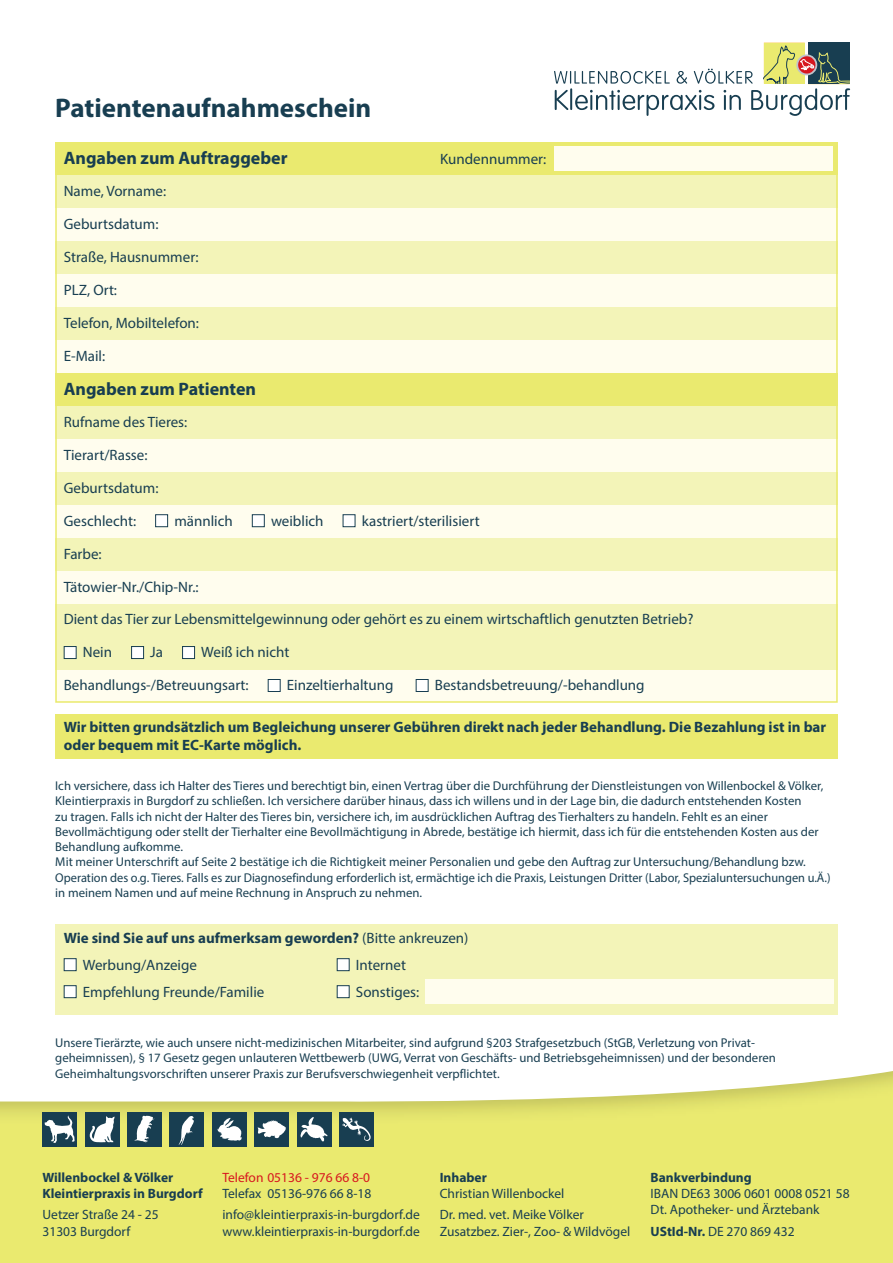
<style>
.page{position:relative;width:893px;height:1263px;background:#fff}
.page>*{position:absolute;margin:0;border:0;box-sizing:border-box;transform-origin:0 0}
.t1{font:700 27px "Myriad Pro";color:#183e51}
.t2{font:700 23.25px "Myriad";color:#183e51}
.t3{font:700 18px "Myriad Pro";color:#183e51}
.t4{font:15px "Myriad Pro";color:#183e51}
.t5{font:700 15px/18px "Myriad Pro";color:#183e51}
.t6{font:13.5px/16.2px "Myriad Pro";color:#183e51}
.t7{font:700 13.5px/16.2px "Myriad Pro";color:#183e51}
.t8{font:13.5px "Myriad Pro";color:#d7171f}
.t9{font:12.75px/15.3px "Myriad Pro";color:#183e51}
.s1{font-weight:400}
.s2{font-weight:700}
</style>
<div class="page">
<div style="left:0;top:1049px;width:893px;height:214px;background:#eaea6f"></div>
<img style="left:0;top:1105px;width:675px;height:19px">
<svg style="left:0;top:1049px;width:893px;height:56px;background:#f8f8e7"></svg>
<svg style="left:554px;top:42px;width:297px;height:74px"></svg>
<div style="left:297px;top:1112px;width:34px;height:34px;background:#183e51"></div>
<svg style="left:300px;top:1117px;width:28px;height:25px"></svg>
<div style="left:254px;top:1112px;width:35px;height:34px;background:#183e51"></div>
<svg style="left:258px;top:1120px;width:28px;height:18px"></svg>
<div style="left:85px;top:1112px;width:34px;height:34px;background:#183e51"></div>
<svg style="left:90px;top:1116px;width:25px;height:26px"></svg>
<div style="left:212px;top:1112px;width:35px;height:34px;background:#183e51"></div>
<svg style="left:217px;top:1118px;width:25px;height:23px"></svg>
<div style="left:127px;top:1112px;width:35px;height:34px;background:#183e51"></div>
<svg style="left:134px;top:1115px;width:21px;height:28px"></svg>
<div style="left:43px;top:1112px;width:34px;height:34px;background:#183e51"></div>
<svg style="left:45px;top:1115px;width:30px;height:28px"></svg>
<div style="left:170px;top:1112px;width:34px;height:34px;background:#183e51"></div>
<svg style="left:179px;top:1116px;width:15px;height:29px"></svg>
<div style="left:339px;top:1112px;width:35px;height:34px;background:#183e51"></div>
<svg style="left:342px;top:1117px;width:29px;height:24px"></svg>
<div style="left:55px;top:142px;width:783px;height:33px;background:#eaea6f"></div>
<div style="left:554px;top:147px;width:279px;height:24px;background:#fffdee"></div>
<div style="left:55px;top:175px;width:783px;height:33px;background:#f3f4b8"></div>
<div style="left:55px;top:208px;width:783px;height:33px;background:#fffdee"></div>
<div style="left:55px;top:241px;width:783px;height:33px;background:#f3f4b8"></div>
<div style="left:55px;top:274px;width:783px;height:33px;background:#fffdee"></div>
<div style="left:55px;top:307px;width:783px;height:33px;background:#f3f4b8"></div>
<div style="left:55px;top:340px;width:783px;height:33px;background:#fffdee"></div>
<div style="left:55px;top:373px;width:783px;height:33px;background:#eaea6f"></div>
<div style="left:55px;top:406px;width:783px;height:33px;background:#f3f4b8"></div>
<div style="left:55px;top:439px;width:783px;height:33px;background:#fffdee"></div>
<div style="left:55px;top:472px;width:783px;height:33px;background:#f3f4b8"></div>
<div style="left:55px;top:505px;width:783px;height:33px;background:#fffdee"></div>
<div style="left:55px;top:538px;width:783px;height:33px;background:#f3f4b8"></div>
<div style="left:55px;top:571px;width:783px;height:33px;background:#fffdee"></div>
<div style="left:55px;top:604px;width:783px;height:33px;background:#f3f4b8"></div>
<div style="left:55px;top:637px;width:783px;height:33px;background:#f3f4b8"></div>
<div style="left:55px;top:670px;width:783px;height:33px;background:#fffdee"></div>
<div style="left:155px;top:514px;width:13px;height:13px;background:#fff;border:1px solid #183e51"></div>
<div style="left:252px;top:514px;width:13px;height:13px;background:#fff;border:1px solid #183e51"></div>
<div style="left:343px;top:514px;width:12px;height:13px;background:#fff;border:1px solid #183e51"></div>
<div style="left:64px;top:646px;width:13px;height:13px;background:#fff;border:1px solid #183e51"></div>
<div style="left:131px;top:646px;width:13px;height:13px;background:#fff;border:1px solid #183e51"></div>
<div style="left:182px;top:646px;width:13px;height:13px;background:#fff;border:1px solid #183e51"></div>
<div style="left:268px;top:679px;width:13px;height:13px;background:#fff;border:1px solid #183e51"></div>
<div style="left:416px;top:679px;width:12px;height:13px;background:#fff;border:1px solid #183e51"></div>
<div style="left:55px;top:714px;width:783px;height:45px;background:#eaea6f"></div>
<div style="left:55px;top:924px;width:783px;height:90px;background:#f3f4b8"></div>
<div style="left:64px;top:958px;width:13px;height:13px;background:#fff;border:1px solid #183e51"></div>
<div style="left:337px;top:958px;width:13px;height:13px;background:#fff;border:1px solid #183e51"></div>
<div style="left:64px;top:985px;width:13px;height:13px;background:#fff;border:1px solid #183e51"></div>
<div style="left:337px;top:985px;width:13px;height:13px;background:#fff;border:1px solid #183e51"></div>
<div style="left:425px;top:979px;width:408px;height:24px;background:#fffdee"></div>
<p class="t1" style="left:55px;top:90px;width:318px">Patientenaufnahmeschein</p>
<p class="t3" style="left:64px;top:147px;width:225px">Angaben zum Auftraggeber</p>
<p class="t4" style="left:440px;top:150px;width:108px">Kundennummer:</p>
<p class="t4" style="left:64px;top:182px;width:104px">Name, Vorname:</p>
<p class="t4" style="left:64px;top:215px;width:96px">Geburtsdatum:</p>
<p class="t4" style="left:64px;top:248px;width:136px">Straße, Hausnummer:</p>
<p class="t4" style="left:64px;top:281px;width:55px">PLZ, Ort:</p>
<p class="t4" style="left:64px;top:314px;width:137px">Telefon, Mobiltelefon:</p>
<p class="t4" style="left:64px;top:347px;width:43px">E-Mail:</p>
<p class="t3" style="left:64px;top:377px;width:194px">Angaben zum Patienten</p>
<p class="t4" style="left:64px;top:412px;width:125px">Rufname des Tieres:</p>
<p class="t4" style="left:64px;top:445px;width:85px">Tierart/Rasse:</p>
<p class="t4" style="left:64px;top:478px;width:96px">Geburtsdatum:</p>
<p class="t4" style="left:64px;top:511px;width:74px">Geschlecht:</p>
<p class="t4" style="left:174px;top:511px;width:60px">männlich</p>
<p class="t4" style="left:271px;top:511px;width:54px">weiblich</p>
<p class="t4" style="left:362px;top:511px;width:119px">kastriert/sterilisiert</p>
<p class="t4" style="left:64px;top:544px;width:39px">Farbe:</p>
<p class="t4" style="left:64px;top:577px;width:136px">Tätowier-Nr./Chip-Nr.:</p>
<p class="t4" style="left:64px;top:610px;width:631px">Dient das Tier zur Lebensmittelgewinnung oder gehört es zu einem wirtschaftlich genutzten Betrieb?</p>
<p class="t4" style="left:83px;top:643px;width:31px">Nein</p>
<p class="t4" style="left:150px;top:643px;width:14px">Ja</p>
<p class="t4" style="left:201px;top:643px;width:90px">Weiß ich nicht</p>
<p class="t4" style="left:64px;top:676px;width:186px">Behandlungs-/Betreuungsart:</p>
<p class="t4" style="left:287px;top:676px;width:108px">Einzeltierhaltung</p>
<p class="t4" style="left:435px;top:676px;width:211px">Bestandsbetreuung/-behandlung</p>
<p class="t5" style="left:64px;top:717px;width:764px">Wir bitten grundsätzlich um Begleichung unserer Gebühren direkt nach jeder Behandlung. Die Bezahlung ist in bar oder bequem mit EC-Karte möglich.</p>
<h2 class="t2" style="left:565px;top:605px;width:264px">Telefon 05136/976 66 8-0</h2>
<p class="t9" style="left:55px;top:778px;width:770px">Ich versichere, dass ich Halter des Tieres und berechtigt bin, einen Vertrag über die Durchführung der Dienstleistungen von Willenbockel &amp; Völker, Kleintierpraxis in Burgdorf zu schließen. Ich versichere darüber hinaus, dass ich willens und in der Lage bin, die dadurch entstehenden Kosten<br>zu tragen. Falls ich nicht der Halter des Tieres bin, versichere ich, im ausdrücklichen Auftrag des Tierhalters zu handeln. Fehlt es an einer Bevollmächtigung oder stellt der Tierhalter eine Bevollmächtigung in Abrede, bestätige ich hiermit, dass ich für die entstehenden Kosten aus der Behandlung aufkomme.</p>
<p class="t9" style="left:55px;top:854px;width:777px">Mit meiner Unterschrift auf Seite 2 bestätige ich die Richtigkeit meiner Personalien und gebe den Auftrag zur Untersuchung/Behandlung bzw.<br>Operation des o.g. Tieres. Falls es zur Diagnosefindung erforderlich ist, ermächtige ich die Praxis, Leistungen Dritter (Labor, Spezialuntersuchungen u.Ä.) in meinem Namen und auf meine Rechnung in Anspruch zu nehmen.</p>
<p class="t5" style="left:64px;top:928px;width:406px">Wie sind Sie auf uns aufmerksam geworden? <span class="s1">(Bitte ankreuzen)</span></p>
<p class="t4" style="left:83px;top:955px;width:116px">Werbung/Anzeige</p>
<p class="t4" style="left:356px;top:955px;width:52px">Internet</p>
<p class="t4" style="left:83px;top:982px;width:183px">Empfehlung Freunde/Familie</p>
<p class="t4" style="left:356px;top:982px;width:65px">Sonstiges:</p>
<p class="t9" style="left:55px;top:1035px;width:722px">Unsere Tierärzte, wie auch unsere nicht-medizinischen Mitarbeiter, sind aufgrund §203 Strafgesetzbuch (StGB, Verletzung von Privat&shy;geheimnissen), § 17 Gesetz gegen unlauteren Wettbewerb (UWG, Verrat von Geschäfts- und Betriebsgeheimnissen) und der besonderen<br>Geheimhaltungsvorschriften unserer Praxis zur Berufsverschwiegenheit verpflichtet.</p>
<p class="t7" style="left:43px;top:1168px;width:162px">Willenbockel &amp; Völker<br>Kleintierpraxis in Burgdorf</p>
<p class="t6" style="left:43px;top:1206px;width:118px">Uetzer Straße 24 - 25<br>31303 Burgdorf</p>
<p class="t8" style="left:222px;top:1169px;width:149px">Telefon 05136 - 976 66 8-0</p>
<p class="t6" style="left:222px;top:1182px;width:199px;line-height:21.5px">Telefax 05136-976 66 8-18 info@kleintierpraxis-in-burgdorf.de</p>
<p class="t6" style="left:222px;top:1223px;width:199px">www.kleintierpraxis-in-burgdorf.de</p>
<p class="t7" style="left:440px;top:1168px;width:49px">Inhaber</p>
<p class="t6" style="left:440px;top:1182px;width:146px;line-height:21.5px">Christian Willenbockel<br>Dr. med. vet. Meike Völker</p>
<p class="t6" style="left:440px;top:1223px;width:192px">Zusatzbez. Zier-, Zoo- &amp; Wildvögel</p>
<p class="t7" style="left:651px;top:1168px;width:103px">Bankverbindung</p>
<p class="t6" style="left:651px;top:1185px;width:201px">IBAN DE63 3006 0601 0008 0521 58<br>Dt. Apotheker- und Ärztebank</p>
<p class="t6" style="left:651px;top:1223px;width:145px"><span class="s2">UStId-Nr.</span> DE 270 869 432</p>
</div>
